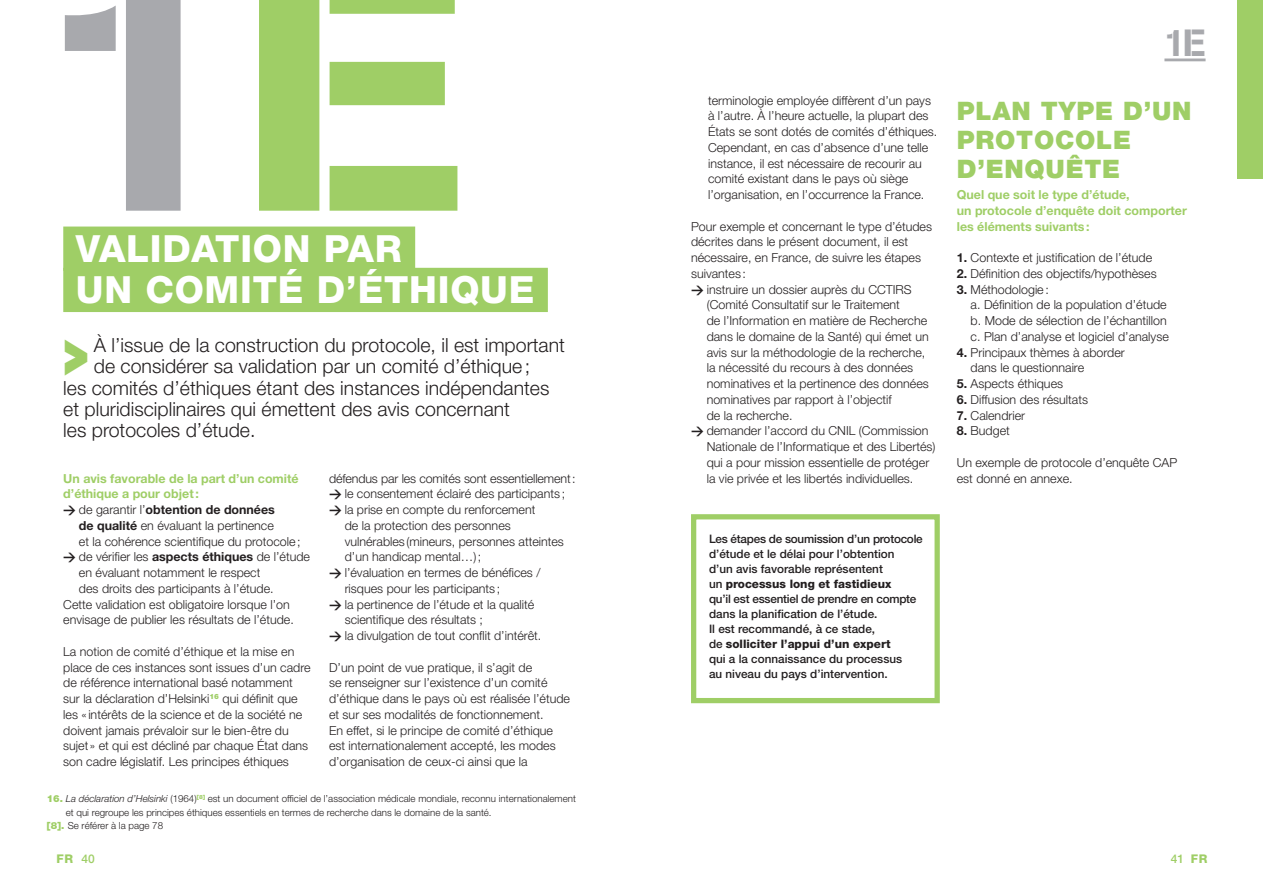
<style>
.page{position:relative;width:1263px;height:893px;background:#fff}
.page>*{position:absolute;margin:0;border:0;box-sizing:border-box;transform-origin:0 0}
.t1{font:341.25px "AG Book Stencil";color:#a8a9ad;scale:1.11 1}
.t2{font:900 49.8px "Interstate";color:#9fce66}
.t3{font:800 37.5px/41.2px "Helvetica Neue";letter-spacing:.02em;color:#fff}
.t4{font:37.5px "AG Book Stencil";color:#a8a9ad}
.t5{font:900 25.5px/28.8px "Helvetica Neue";letter-spacing:.03em;color:#9fce66}
.t6{font:300 19.5px "Helvetica Neue";color:#231f20}
.t7{font:300 12.45px/15.8px "Helvetica Neue";color:#231f20}
.t8{font:700 12.45px/15.8px "Helvetica Neue";color:#9fce66}
.t9{font:700 12.45px "Helvetica Neue";color:#231f20}
.t10{font:500 12px "Helvetica Neue";color:#9fce66}
.t11{font:800 12px "Helvetica Neue";color:#9fce66}
.t12{font:500 11.7px/15px "Helvetica Neue";color:#231f20}
.t13{font:300 9.75px "Helvetica Neue";color:#231f20}
.s1{color:#9fce66}
.s2{font-family:"DIN"}
.s3{font-weight:300}
.s4{font-weight:700}
.s5{font-family:"DIN";font-weight:700}
.s6{font-weight:900;color:#9fce66}
.s7{font-style:italic}
.s8{font-weight:800}
</style>
<div class="page">
<div style="left:1237px;top:0;width:26px;height:179px;background:#9fce66"></div>
<div style="left:63px;top:227px;width:352px;height:44px;background:#9fce66"></div>
<div style="left:63px;top:268px;width:485px;height:44px;background:#9fce66"></div>
<div style="left:691px;top:514px;width:249px;height:189px;border:5px solid #9fce66"></div>
<hr style="left:1164px;top:59px;width:41px;height:2px;background:#a8a9ad">
<h1 class="t1" style="left:36px;top:-113px;width:390px">1<span class="s1">E</span></h1>
<h3 class="t3" style="left:76px;top:228px;width:460px">validation par<br>un comité d’éthique</h3>
<h2 class="t2" style="left:63px;top:326px;width:27px">&gt;</h2>
<h3 class="t6" style="left:94px;top:333px;width:472px">À l’issue de la construction du protocole, il est important</h3>
<h3 class="t6" style="left:94px;top:355px;width:438px">de considérer sa validation par un comité d’éthique;</h3>
<h3 class="t6" style="left:63px;top:376px;width:488px">les comités d’éthiques étant des instances indépendantes</h3>
<h3 class="t6" style="left:63px;top:397px;width:448px">et pluridisciplinaires qui émettent des avis concernant</h3>
<h3 class="t6" style="left:63px;top:418px;width:194px">les protocoles d’étude.</h3>
<p class="t8" style="left:63px;top:470px;width:237px">Un avis favorable de la part d’un comité</p>
<p class="t8" style="left:63px;top:486px;width:137px">d’éthique a pour objet:</p>
<p class="t9" style="left:63px;top:502px;width:213px"><span class="s2">&gt;</span> <span class="s3">de garantir l’</span>obtention de données</p>
<p class="t7" style="left:79px;top:517px;width:196px"><span class="s4">de qualité</span> en évaluant la pertinence</p>
<p class="t7" style="left:79px;top:533px;width:223px">et la cohérence scientifique du protocole;</p>
<p class="t7" style="left:63px;top:549px;width:248px"><span class="s5">&gt;</span> de vérifier les <span class="s4">aspects éthiques</span> de l’étude</p>
<p class="t7" style="left:79px;top:565px;width:183px">en évaluant notamment le respect</p>
<p class="t7" style="left:79px;top:580px;width:196px">des droits des participants à l’étude.</p>
<p class="t7" style="left:63px;top:596px;width:228px">Cette validation est obligatoire lorsque l’on</p>
<p class="t7" style="left:63px;top:612px;width:232px">envisage de publier les résultats de l’étude.</p>
<p class="t7" style="left:63px;top:643px;width:249px">La notion de comité d’éthique et la mise en place de ces instances sont issues d’un cadre de référence international basé notamment sur la déclaration d’Helsinki<sup>16</sup> qui définit que les « intérêts de la science et de la société ne doivent jamais prévaloir sur le bien-être du sujet » et qui est décliné par chaque État dans son cadre législatif. Les principes éthiques</p>
<p class="t7" style="left:329px;top:470px;width:248px">défendus par les comités sont essentiellement:</p>
<p class="t7" style="left:329px;top:486px;width:238px"><span class="s5">&gt;</span> le consentement éclairé des participants ;</p>
<p class="t7" style="left:329px;top:502px;width:208px"><span class="s5">&gt;</span> la prise en compte du renforcement</p>
<p class="t7" style="left:345px;top:517px;width:168px">de la protection des personnes</p>
<p class="t7" style="left:345px;top:533px;width:221px">vulnérables (mineurs, personnes atteintes</p>
<p class="t7" style="left:345px;top:549px;width:138px">d’un handicap mental…);</p>
<p class="t7" style="left:329px;top:565px;width:213px"><span class="s5">&gt;</span> l’évaluation en termes de bénéfices /</p>
<p class="t7" style="left:345px;top:580px;width:157px">risques pour les participants ;</p>
<p class="t7" style="left:329px;top:596px;width:207px"><span class="s5">&gt;</span> la pertinence de l’étude et la qualité</p>
<p class="t7" style="left:345px;top:612px;width:140px">scientifique des résultats ;</p>
<p class="t7" style="left:329px;top:628px;width:214px"><span class="s5">&gt;</span> la divulgation de tout conflit d’intérêt.</p>
<p class="t7" style="left:329px;top:659px;width:242px">D’un point de vue pratique, il s’agit de<br>se renseigner sur l’existence d’un comité d’éthique dans le pays où est réalisée l’étude et sur ses modalités de fonctionnement.<br>En effet, si le principe de comité d’éthique est internationalement accepté, les modes d’organisation de ceux-ci ainsi que la</p>
<p class="t13" style="left:47px;top:793px;width:531px"><span class="s6">16.</span> <span class="s7">La déclaration d’Helsinki</span> (1964)<sup>[8]</sup> est un document officiel de l’association médicale mondiale, reconnu internationalement</p>
<p class="t13" style="left:66px;top:806px;width:427px">et qui regroupe les principes éthiques essentiels en termes de recherche dans le domaine de la santé.</p>
<p class="t13" style="left:47px;top:820px;width:118px"><span class="s6">[8].</span> Se référer à la page 78</p>
<p class="t7" style="left:708px;top:92px;width:231px">terminologie employée diffèrent d’un pays à l’autre. À l’heure actuelle, la plupart des États se sont dotés de comités d’éthiques.<br>Cependant, en cas d’absence d’une telle instance, il est nécessaire de recourir au comité existant dans le pays où siège l’organisation, en l’occurrence la France.</p>
<p class="t7" style="left:691px;top:218px;width:242px">Pour exemple et concernant le type d’études</p>
<p class="t7" style="left:691px;top:234px;width:219px">décrites dans le présent document, il est</p>
<p class="t7" style="left:691px;top:250px;width:231px">nécessaire, en France, de suivre les étapes</p>
<p class="t7" style="left:691px;top:265px;width:57px">suivantes :</p>
<p class="t7" style="left:691px;top:281px;width:222px"><span class="s5">&gt;</span> instruire un dossier auprès du CCTIRS</p>
<p class="t7" style="left:707px;top:297px;width:195px">(Comité Consultatif sur le Traitement</p>
<p class="t7" style="left:707px;top:313px;width:222px">de l’Information en matière de Recherche</p>
<p class="t7" style="left:707px;top:328px;width:224px">dans le domaine de la Santé) qui émet un</p>
<p class="t7" style="left:707px;top:344px;width:220px">avis sur la méthodologie de la recherche,</p>
<p class="t7" style="left:707px;top:360px;width:208px">la nécessité du recours à des données</p>
<p class="t7" style="left:707px;top:376px;width:224px">nominatives et la pertinence des données</p>
<p class="t7" style="left:707px;top:391px;width:187px">nominatives par rapport à l’objectif</p>
<p class="t7" style="left:707px;top:407px;width:87px">de la recherche.</p>
<p class="t7" style="left:691px;top:423px;width:239px"><span class="s5">&gt;</span> demander l’accord du CNIL (Commission</p>
<p class="t7" style="left:707px;top:439px;width:230px">Nationale de l’Informatique et des Libertés)</p>
<p class="t7" style="left:707px;top:454px;width:224px">qui a pour mission essentielle de protéger</p>
<p class="t7" style="left:707px;top:470px;width:208px">la vie privée et les libertés individuelles.</p>
<p class="t12" style="left:709px;top:531px;width:215px">Les étapes de soumission d’un protocole d’étude et le délai pour l’obtention<br>d’un avis favorable représentent<br>un <span class="s8">processus long et fastidieux<br></span>qu’il est essentiel de prendre en compte dans la planification de l’étude.<br>Il est recommandé, à ce stade,<br>de <span class="s8">solliciter l’appui d’un expert<br></span>qui a la connaissance du processus<br>au niveau du pays d’intervention.</p>
<h3 class="t4" style="left:1164px;top:21px;width:43px">1E</h3>
<h3 class="t5" style="left:957px;top:97px;width:236px">PLAN TYPE D’UN<br>PROTOCOLE<br>D’ENQUÊTE</h3>
<p class="t8" style="left:957px;top:187px;width:232px">Quel que soit le type d’étude,<br>un protocole d’enquête doit comporter les éléments suivants:</p>
<p class="t7" style="left:957px;top:250px;width:197px"><span class="s4">1.</span> Contexte et justification de l’étude</p>
<p class="t7" style="left:957px;top:265px;width:201px"><span class="s4">2.</span> Définition des objectifs/hypothèses</p>
<p class="t7" style="left:971px;top:281px;width:200px;text-indent:-14px"><span class="s4">3.</span> Méthodologie:<br>a. Définition de la population d’étude b. Mode de sélection de l’échantillon c. Plan d’analyse et logiciel d’analyse</p>
<p class="t7" style="left:971px;top:344px;width:156px;text-indent:-14px"><span class="s4">4.</span> Principaux thèmes à aborder dans le questionnaire</p>
<p class="t7" style="left:957px;top:376px;width:108px"><span class="s4">5.</span> Aspects éthiques</p>
<p class="t7" style="left:957px;top:391px;width:133px"><span class="s4">6.</span> Diffusion des résultats</p>
<p class="t7" style="left:957px;top:407px;width:70px"><span class="s4">7.</span> Calendrier</p>
<p class="t7" style="left:957px;top:423px;width:55px"><span class="s4">8.</span> Budget</p>
<p class="t7" style="left:957px;top:454px;width:222px">Un exemple de protocole d’enquête CAP est donné en annexe.</p>
<p class="t11" style="left:57px;top:851px;width:9px">fr</p>
<p class="t10" style="left:82px;top:851px;width:15px">40</p>
<p class="t10" style="left:1171px;top:851px;width:29px">41 <span class="s8">fr</span></p>
</div>
